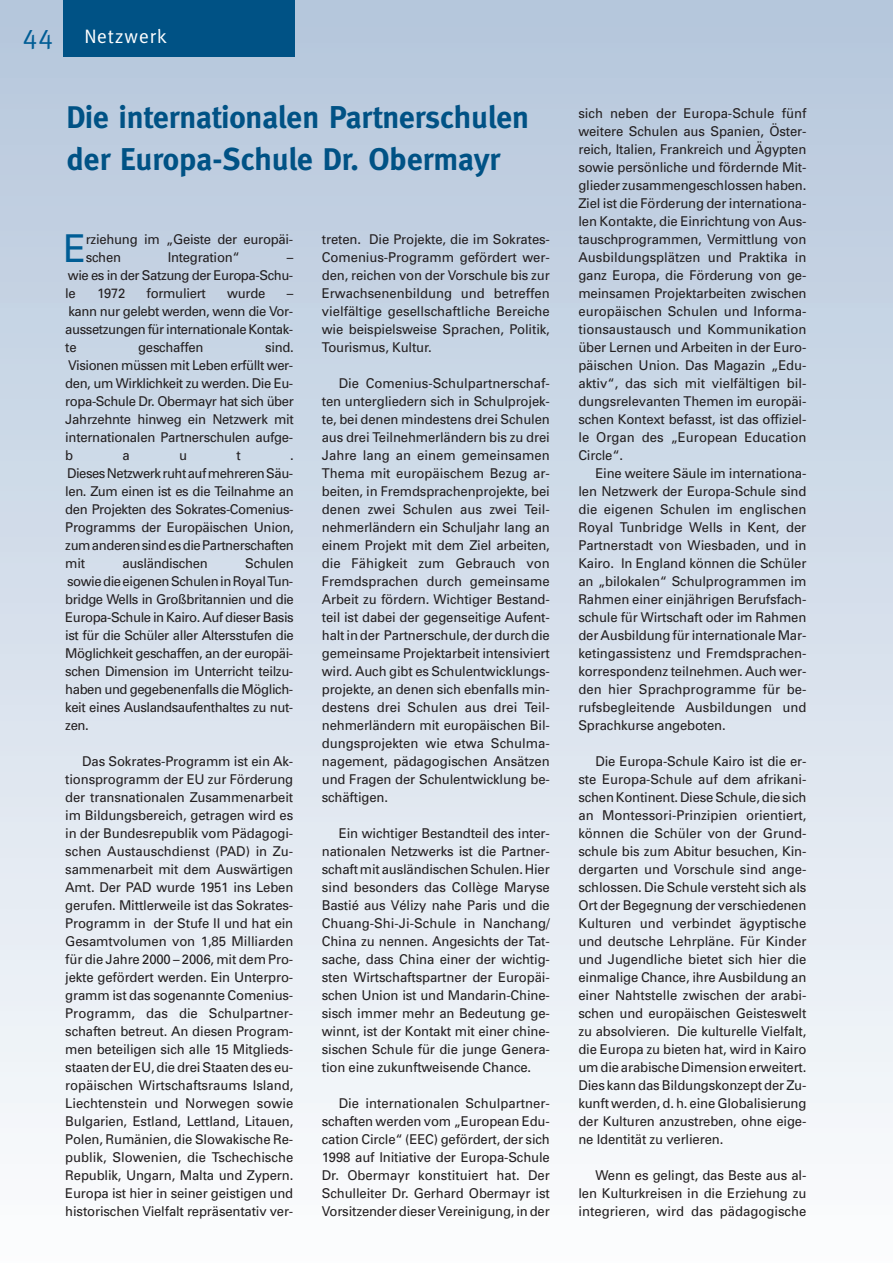
<style>
.page{position:relative;width:893px;height:1263px;background:#fff}
.page>*{position:absolute;margin:0;border:0;box-sizing:border-box;transform-origin:0 0}
.t1{font:38.4px "Univers";color:#005d95}
.t2{font:700 31.5px/42px "Meta";color:#005285}
.t3{font:19.5px "Meta";letter-spacing:.055em;color:#fff}
.t4{font:13.5px/18px "Univers";letter-spacing:-.01em;color:#231f20;text-align:justify}
.s1{font-size:27px;color:#005d95}
</style>
<div class="page">
<div style="left:0;top:0;width:893px;height:1263px;background:linear-gradient(to bottom,#b4c6db,#fbfcfd)"></div>
<div style="left:64px;top:0;width:231px;height:56px;background:#005285"></div>
<h3 class="t3" style="left:23px;top:29px;width:146px"><span class="s1">44</span> Netzwerk</h3>
<h2 class="t2" style="left:66px;top:99px;width:464px">Die internationalen Partnerschulen der Europa-Schule Dr. Obermayr</h2>
<h1 class="t1" style="left:63px;top:234px;width:24px">E</h1>
<p class="t4" style="left:86px;top:231px;width:209px">rziehung im „Geiste der europäi&shy;schen</p>
<p class="t4" style="left:168px;top:249px;width:73px">Integration“</p>
<p class="t4" style="left:65px;top:249px;width:230px;text-indent:221px">– wie es in der Satzung der Europa-Schu&shy;le</p>
<p class="t4" style="left:97px;top:285px;width:30px">1972</p>
<p class="t4" style="left:147px;top:285px;width:61px">formuliert</p>
<p class="t4" style="left:227px;top:285px;width:40px">wurde</p>
<p class="t4" style="left:65px;top:285px;width:230px;text-indent:221px">– kann nur gelebt werden, wenn die Vor&shy;aussetzungen für internationale Kontak&shy;te</p>
<p class="t4" style="left:138px;top:339px;width:67px">geschaffen</p>
<p class="t4" style="left:65px;top:339px;width:230px;text-indent:200px">sind.<br>Visionen müssen mit Leben erfüllt wer&shy;den, um Wirklichkeit zu werden. Die Eu&shy;ropa-Schule Dr. Obermayr hat sich über Jahrzehnte hinweg ein Netzwerk mit internationalen Partnerschulen aufge&shy;b</p>
<p class="t4" style="left:123px;top:447px;width:9px">a</p>
<p class="t4" style="left:179px;top:447px;width:10px">u</p>
<p class="t4" style="left:237px;top:447px;width:6px">t</p>
<p class="t4" style="left:65px;top:447px;width:230px;text-indent:225px">.<br>Dieses Netzwerk ruht auf mehreren Säu&shy;len. Zum einen ist es die Teilnahme an den Projekten des Sokrates-Comenius-Programms der Europäischen Union, zum anderen sind es die Partnerschaften mit</p>
<p class="t4" style="left:65px;top:555px;width:230px;text-indent:180px">Schulen sowie die eigenen Schulen in Royal Tun&shy;bridge Wells in Großbritannien und die Europa-Schule in Kairo. Auf dieser Basis ist für die Schüler aller Altersstufen die Möglichkeit geschaffen, an der europäi&shy;schen Dimension im Unterricht teilzu&shy;haben und gegebenenfalls die Möglich&shy;keit eines Auslandsaufenthaltes zu nut&shy;zen.</p>
<p class="t4" style="left:65px;top:753px;width:230px;text-indent:17px">Das Sokrates-Programm ist ein Ak&shy;tionsprogramm der EU zur Förderung der transnationalen Zusammenarbeit im Bildungsbereich, getragen wird es in der Bundesrepublik vom Pädagogi&shy;schen Austauschdienst (PAD) in Zu&shy;sammenarbeit mit dem Auswärtigen Amt. Der PAD wurde 1951 ins Leben gerufen. Mittlerweile ist das Sokrates-Programm in der Stufe II und hat ein Gesamtvolumen von 1,85 Milliarden für die Jahre 2000 – 2006, mit dem Pro&shy;jekte gefördert werden. Ein Unterpro&shy;gramm ist das sogenannte Comenius-Programm, das die Schulpartner&shy;schaften betreut. An diesen Program&shy;men beteiligen sich alle 15 Mitglieds&shy;staaten der EU, die drei Staaten des eu&shy;ropäischen Wirtschaftsraums Island, Liechtenstein und Norwegen sowie Bulgarien, Estland, Lettland, Litauen, Polen, Rumänien, die Slowakische Re&shy;publik, Slowenien, die Tschechische Republik, Ungarn, Malta und Zypern.<br>Europa ist hier in seiner geistigen und historischen Vielfalt repräsentativ ver-</p>
<p class="t4" style="left:122px;top:555px;width:87px">ausländischen</p>
<p class="t4" style="left:322px;top:231px;width:230px">treten. Die Projekte, die im Sokrates-Comenius-Programm gefördert wer&shy;den, reichen von der Vorschule bis zur Erwachsenenbildung und betreffen vielfältige gesellschaftliche Bereiche wie beispielsweise Sprachen, Politik, Tourismus, Kultur.</p>
<p class="t4" style="left:322px;top:375px;width:230px;text-indent:17px">Die Comenius-Schulpartnerschaf&shy;ten untergliedern sich in Schulprojek&shy;te, bei denen mindestens drei Schulen aus drei Teilnehmerländern bis zu drei Jahre lang an einem gemeinsamen Thema mit europäischem Bezug ar&shy;beiten, in Fremdsprachenprojekte, bei denen zwei Schulen aus zwei Teil&shy;nehmerländern ein Schuljahr lang an einem Projekt mit dem Ziel arbeiten, die Fähigkeit zum Gebrauch von Fremdsprachen durch gemeinsame Arbeit zu fördern. Wichtiger Bestand&shy;teil ist dabei der gegenseitige Aufent&shy;halt in der Partnerschule, der durch die gemeinsame Projektarbeit intensiviert wird. Auch gibt es Schulentwicklungs&shy;projekte, an denen sich ebenfalls min&shy;destens drei Schulen aus drei Teil&shy;nehmerländern mit europäischen Bil&shy;dungsprojekten wie etwa Schulma&shy;nagement, pädagogischen Ansätzen und Fragen der Schulentwicklung be&shy;schäftigen.</p>
<p class="t4" style="left:322px;top:825px;width:230px;text-indent:17px">Ein wichtiger Bestandteil des inter&shy;nationalen Netzwerks ist die Partner&shy;schaft mit ausländischen Schulen. Hier sind besonders das Collège Maryse Bastié aus Vélizy nahe Paris und die Chuang-Shi-Ji-Schule in Nanchang/ China zu nennen. Angesichts der Tat&shy;sache, dass China einer der wichtig&shy;sten Wirtschaftspartner der Europäi&shy;schen Union ist und Mandarin-Chine&shy;sisch immer mehr an Bedeutung ge&shy;winnt, ist der Kontakt mit einer chine&shy;sischen Schule für die junge Genera&shy;tion eine zukunftweisende Chance.</p>
<p class="t4" style="left:322px;top:1095px;width:230px;text-indent:17px">Die internationalen Schulpartner&shy;schaften werden vom „European Edu&shy;cation Circle“ (EEC) gefördert, der sich 1998 auf Initiative der Europa-Schule Dr. Obermayr konstituiert hat. Der Schulleiter Dr. Gerhard Obermayr ist Vorsitzender dieser Vereinigung, in der</p>
<p class="t4" style="left:578px;top:105px;width:230px">sich neben der Europa-Schule fünf weitere Schulen aus Spanien, Öster&shy;reich, Italien, Frankreich und Ägypten sowie persönliche und fördernde Mit&shy;glieder zusammengeschlossen haben.<br>Ziel ist die Förderung der internationa&shy;len Kontakte, die Einrichtung von Aus&shy;tauschprogrammen, Vermittlung von Ausbildungsplätzen und Praktika in ganz Europa, die Förderung von ge&shy;meinsamen Projektarbeiten zwischen europäischen Schulen und Informa&shy;tionsaustausch und Kommunikation über Lernen und Arbeiten in der Euro&shy;päischen Union. Das Magazin „Edu&shy;aktiv“, das sich mit vielfältigen bil&shy;dungsrelevanten Themen im europäi&shy;schen Kontext befasst, ist das offiziel&shy;le Organ des „European Education Circle“.</p>
<p class="t4" style="left:578px;top:465px;width:230px;text-indent:17px">Eine weitere Säule im internationa&shy;len Netzwerk der Europa-Schule sind die eigenen Schulen im englischen Royal Tunbridge Wells in Kent, der Partnerstadt von Wiesbaden, und in Kairo. In England können die Schüler an „bilokalen“ Schulprogrammen im Rahmen einer einjährigen Berufsfach&shy;schule für Wirtschaft oder im Rahmen der Ausbildung für internationale Mar&shy;ketingassistenz und Fremdsprachen&shy;korrespondenz teilnehmen. Auch wer&shy;den hier Sprachprogramme für be&shy;rufsbegleitende Ausbildungen und Sprachkurse angeboten.</p>
<p class="t4" style="left:578px;top:753px;width:230px;text-indent:17px">Die Europa-Schule Kairo ist die er&shy;ste Europa-Schule auf dem afrikani&shy;schen Kontinent. Diese Schule, die sich an Montessori-Prinzipien orientiert, können die Schüler von der Grund&shy;schule bis zum Abitur besuchen, Kin&shy;dergarten und Vorschule sind ange&shy;schlossen. Die Schule versteht sich als Ort der Begegnung der verschiedenen Kulturen und verbindet ägyptische und deutsche Lehrpläne. Für Kinder und Jugendliche bietet sich hier die einmalige Chance, ihre Ausbildung an einer Nahtstelle zwischen der arabi&shy;schen und europäischen Geisteswelt zu absolvieren. Die kulturelle Vielfalt, die Europa zu bieten hat, wird in Kairo um die arabische Dimension erweitert.<br>Dies kann das Bildungskonzept der Zu&shy;kunft werden, d. h. eine Globalisierung der Kulturen anzustreben, ohne eige&shy;ne Identität zu verlieren.</p>
<p class="t4" style="left:578px;top:1167px;width:230px;text-indent:17px">Wenn es gelingt, das Beste aus al&shy;len Kulturkreisen in die Erziehung zu integrieren, wird das pädagogische</p>
</div>
